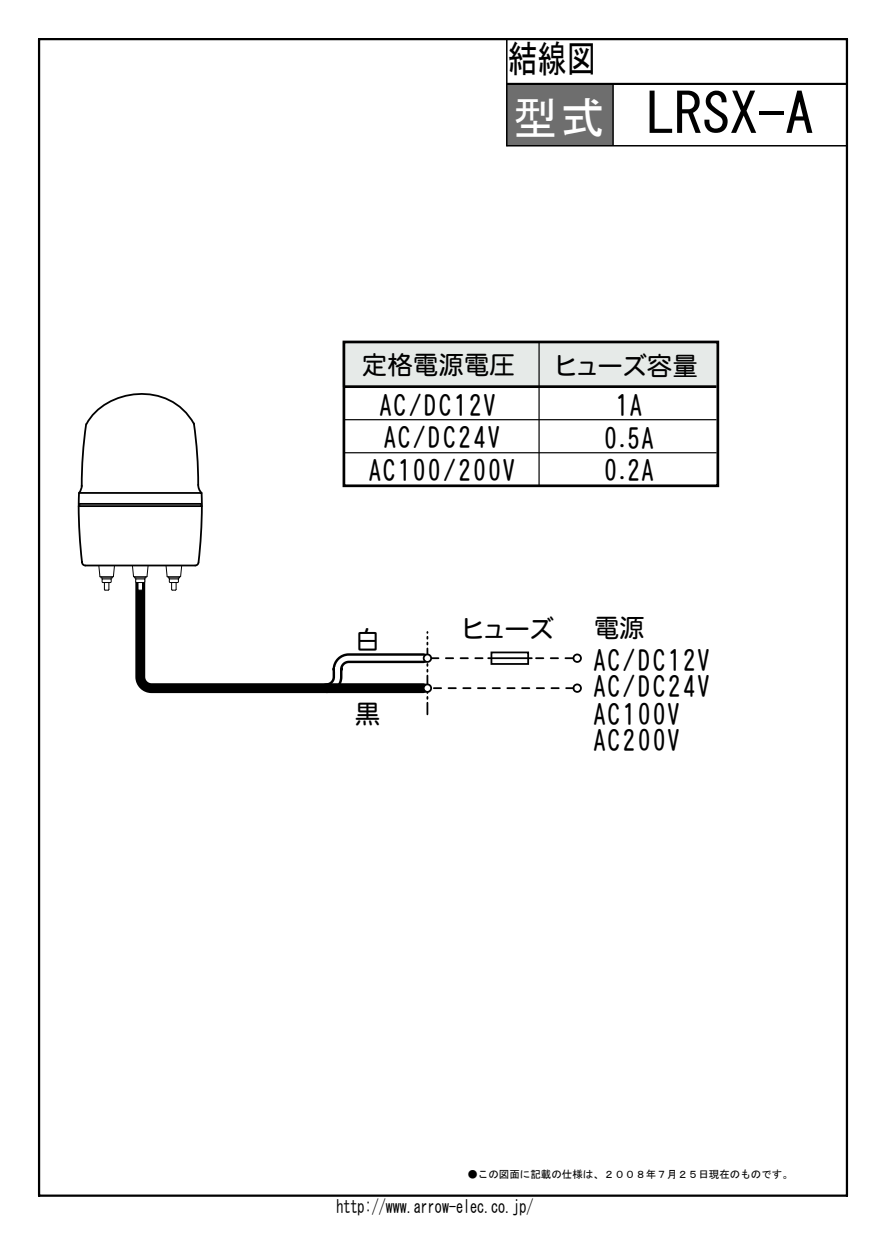
<style>
.page{position:relative;width:888px;height:1260px;background:#fff}
.page>*{position:absolute;margin:0;border:0;box-sizing:border-box;transform-origin:0 0}
.t1{font:55.5px "MS Gothic";color:#000}
.t2{font:37.5px "MS Gothic";color:#000;scale:.78 1}
.t3{font:25.5px/32.7px "HGP Heisei Marugothictai W4";color:#000}
.t4{font:18px "MS Gothic";color:#000;scale:.78 1}
.t5{font:10.5px "MS Gothic";color:#000}
.s1{font-size:45px;color:#fff}
</style>
<div class="page">
<div style="left:507px;top:84px;width:106px;height:62px;background:#6e6e6e"></div>
<hr style="left:507px;top:83px;width:340px;height:2px;background:#000">
<hr style="left:506px;top:39px;width:2px;height:107px;background:#000">
<hr style="left:612px;top:84px;width:2px;height:62px;background:#000">
<hr style="left:507px;top:145px;width:340px;height:2px;background:#000">
<hr style="left:39px;top:38px;width:808px;height:2px;background:#000">
<hr style="left:38px;top:39px;width:2px;height:1157px;background:#000">
<hr style="left:846px;top:39px;width:2px;height:1157px;background:#000">
<hr style="left:39px;top:1195px;width:808px;height:2px;background:#000">
<div style="left:573px;top:654px;width:9px;height:9px;border:2px solid #000;border-radius:50%"></div>
<div style="left:573px;top:684px;width:9px;height:9px;border:2px solid #000;border-radius:50%"></div>
<div style="left:342px;top:342px;width:376px;height:44px;background:#e6eae8"></div>
<hr style="left:538px;top:342px;width:2px;height:144px;background:#000">
<div style="left:343px;top:341px;width:376px;height:146px;border:3px solid #000"></div>
<hr style="left:344px;top:385px;width:373px;height:3px;background:#000">
<hr style="left:344px;top:419px;width:373px;height:1px;background:#000">
<hr style="left:344px;top:452px;width:373px;height:1px;background:#000">
<svg style="left:77px;top:379px;width:496px;height:335px"></svg>
<h2 class="t2" style="left:508px;top:39px;width:114px">結線図</h2>
<h1 class="t1" style="left:513px;top:86px;width:302px"><span class="s1">型式</span> LRSX-A</h1>
<p class="t3" style="left:362px;top:349px;width:154px">定格電源電圧</p>
<p class="t3" style="left:555px;top:350px;width:144px">ヒューズ容量</p>
<p class="t3" style="left:368px;top:388px;width:149px;text-align:center">AC/DC12V<br>AC/DC24V<br>AC100/200V</p>
<p class="t3" style="left:603px;top:388px;width:53px;text-align:center">1A<br>0.5A<br>0.2A</p>
<p class="t3" style="left:355px;top:624px;width:27px">白</p>
<p class="t3" style="left:355px;top:698px;width:27px">黒</p>
<p class="t3" style="left:462px;top:612px;width:93px">ヒューズ</p>
<p class="t3" style="left:593px;top:612px;width:118px;line-height:31.3px">電源<br>AC/DC12V</p>
<p class="t3" style="left:593px;top:672px;width:118px;line-height:27px">AC/DC24V<br>AC100V<br>AC200V</p>
<p class="t5" style="left:467px;top:1169px;width:327px">●この図面に記載の仕様は、２００８年７月２５日現在のものです。</p>
<p class="t4" style="left:337px;top:1198px;width:281px">http://www.arrow-elec.co.jp/ 　</p>
</div>
